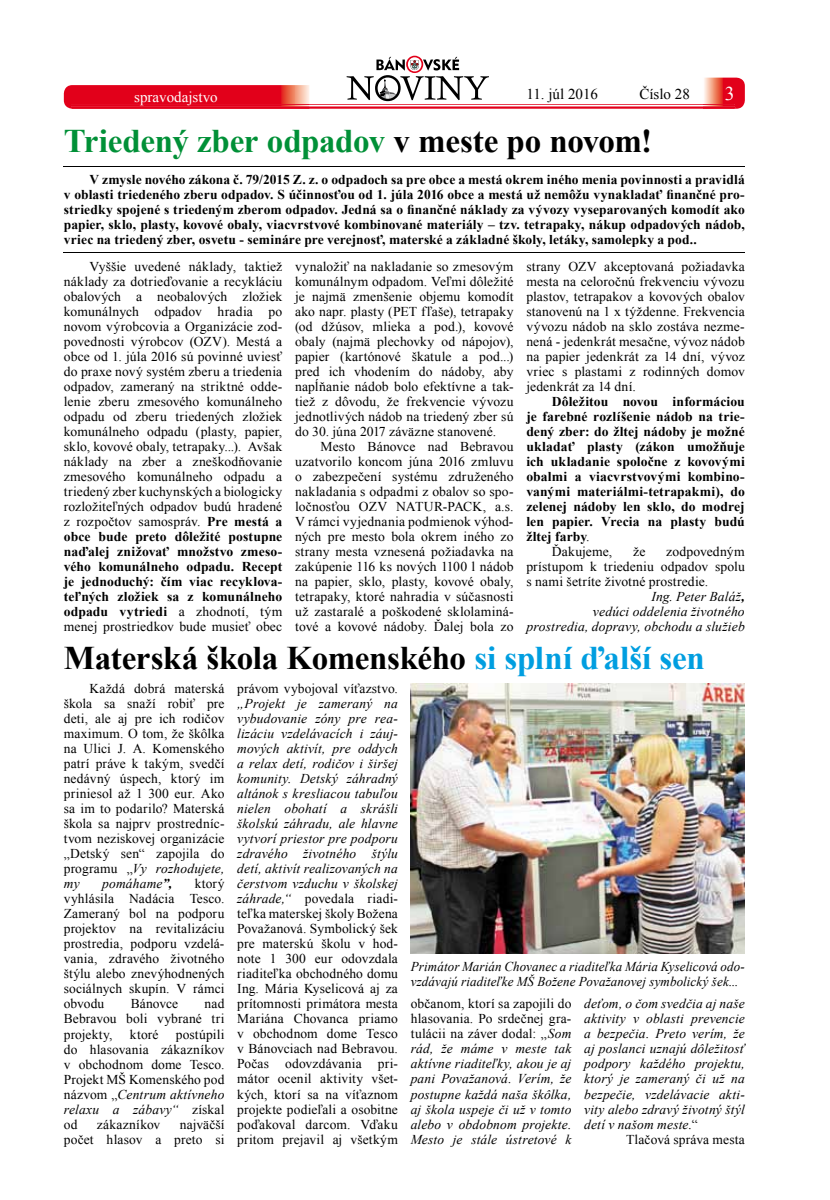
<style>
.page{position:relative;width:830px;height:1200px;background:#fff}
.page>*{position:absolute;margin:0;border:0;box-sizing:border-box;transform-origin:0 0}
.t1{font:700 33px "Times New Roman";letter-spacing:-.01em;color:#000}
.t2{font:700 33px "Times New Roman";letter-spacing:-.01em;color:#009037}
.t3{font:19.5px "Times New Roman";color:#fff}
.t4{font:15px "Times New Roman";color:#000}
.t5{font:15px "Times New Roman";color:#fff}
.t6{font:13.5px/15px "Times New Roman";letter-spacing:.01em;color:#000;text-align:justify}
.t7{font:700 13.5px/15px "Times New Roman";letter-spacing:.005em;color:#000;text-align:justify}
.t8{font:italic 13.5px/15px "Times New Roman";letter-spacing:.01em;color:#000;text-align:justify}
.t9{font:italic 13.5px/15px "Times New Roman";letter-spacing:.01em;color:#000;scale:.96 1}
.s1{color:#000}
.s2{font-weight:700}
.s3{font-weight:400}
.s4{color:#009ee0}
.s5{font-style:italic}
.s6{font-style:normal}
</style>
<div class="page">
<svg style="left:64px;top:56px;width:680px;height:53px"></svg>
<hr style="left:64px;top:166px;width:680px;height:1px;background:#000">
<hr style="left:64px;top:252px;width:680px;height:1px;background:#000">
<img style="left:410px;top:683px;width:334px;height:270px">
<p class="t5" style="left:134px;top:87px;width:85px">spravodajstvo</p>
<p class="t4" style="left:526px;top:84px;width:73px">11. júl 2016</p>
<p class="t4" style="left:639px;top:84px;width:52px">Číslo 28</p>
<h2 class="t3" style="left:724px;top:80px;width:11px">3</h2>
<h1 class="t2" style="left:64px;top:118px;width:589px">Triedený zber odpadov <span class="s1">v meste po novom!</span></h1>
<p class="t7" style="left:64px;top:171px;width:682px;text-indent:26px">V zmysle nového zákona č. 79/2015 Z. z. o odpadoch sa pre obce a mestá okrem iného menia povinnosti a pravidlá v oblasti triedeného zberu odpadov. S účinnosťou od 1. júla 2016 obce a mestá už nemôžu vynakladať finančné pro&shy;striedky spojené s triedeným zberom odpadov. Jedná sa o finančné náklady za vývozy vyseparovaných komodít ako papier, sklo, plasty, kovové obaly, viacvrstvové kombinované materiály – tzv. tetrapaky, nákup odpadových nádob, vriec na triedený zber, osvetu - semináre pre verejnosť, materské a základné školy, letáky, samolepky a pod..</p>
<p class="t6" style="left:64px;top:258px;width:220px;text-indent:26px">Vyššie uvedené náklady, taktiež náklady za dotrieďovanie a recykláciu obalových a neobalových zložiek komunálnych odpadov hradia po novom výrobcovia a Organizácie zod&shy;povednosti výrobcov (OZV). Mestá a obce od 1. júla 2016 sú povinné uviesť do praxe nový systém zberu a triedenia odpadov, zameraný na striktné odde&shy;lenie zberu zmesového komunálneho odpadu od zberu triedených zložiek komunálneho odpadu (plasty, papier, sklo, kovové obaly, tetrapaky...). Avšak náklady na zber a zneškodňovanie zmesového komunálneho odpadu a triedený zber kuchynských a biologicky rozložiteľných odpadov budú hradené z rozpočtov samospráv. <span class="s2">Pre mestá a obce bude preto dôležité postupne naďalej znižovať množstvo zmeso&shy;vého komunálneho odpadu. Recept je jednoduchý: čím viac recyklova&shy;teľných zložiek sa z komunálneho odpadu vytriedi</span> a zhodnotí, tým menej prostriedkov bude musieť obec</p>
<p class="t6" style="left:295px;top:258px;width:220px">vynaložiť na nakladanie so zmesovým komunálnym odpadom. Veľmi dôležité je najmä zmenšenie objemu komodít ako napr. plasty (PET fľaše), tetrapaky (od džúsov, mlieka a pod.), kovové obaly (najmä plechovky od nápojov), papier (kartónové škatule a pod...) pred ich vhodením do nádoby, aby napĺňanie nádob bolo efektívne a tak&shy;tiež z dôvodu, že frekvencie vývozu jednotlivých nádob na triedený zber sú do 30. júna 2017 záväzne stanovené.</p>
<p class="t6" style="left:295px;top:438px;width:220px;text-indent:26px">Mesto Bánovce nad Bebravou uzatvorilo koncom júna 2016 zmluvu o zabezpečení systému združeného nakladania s odpadmi z obalov so spo&shy;ločnosťou OZV NATUR-PACK, a.s.<br>V rámci vyjednania podmienok výhod&shy;ných pre mesto bola okrem iného zo strany mesta vznesená požiadavka na zakúpenie 116 ks nových 1100 l nádob na papier, sklo, plasty, kovové obaly, tetrapaky, ktoré nahradia v súčasnosti už zastaralé a poškodené sklolaminá&shy;tové a kovové nádoby. Ďalej bola zo</p>
<p class="t6" style="left:526px;top:258px;width:220px">strany OZV akceptovaná požiadavka mesta na celoročnú frekvenciu vývozu plastov, tetrapakov a kovových obalov stanovenú na 1 x týždenne. Frekvencia vývozu nádob na sklo zostáva nezme&shy;nená - jedenkrát mesačne, vývoz nádob na papier jedenkrát za 14 dní, vývoz vriec s plastami z rodinných domov jedenkrát za 14 dní.</p>
<p class="t7" style="left:551px;top:393px;width:194px">Dôležitou novou informáciou</p>
<p class="t7" style="left:526px;top:408px;width:220px">je farebné rozlíšenie nádob na trie-</p>
<p class="t7" style="left:526px;top:423px;width:220px">dený zber: do žltej nádoby je možné</p>
<p class="t7" style="left:526px;top:438px;width:220px">ukladať plasty (zákon umožňuje</p>
<p class="t7" style="left:526px;top:453px;width:220px">ich ukladanie spoločne z kovovými</p>
<p class="t7" style="left:526px;top:468px;width:220px">obalmi a viacvrstvovými kombino-</p>
<p class="t7" style="left:526px;top:483px;width:220px">vanými materiálmi-tetrapakmi), do</p>
<p class="t7" style="left:526px;top:498px;width:220px">zelenej nádoby len sklo, do modrej</p>
<p class="t7" style="left:526px;top:513px;width:220px">len papier. Vrecia na plasty budú</p>
<p class="t7" style="left:526px;top:528px;width:65px">žltej farby<span class="s3">.</span></p>
<p class="t6" style="left:551px;top:543px;width:62px">Ďakujeme,</p>
<p class="t6" style="left:632px;top:543px;width:14px">že</p>
<p class="t6" style="left:666px;top:543px;width:80px">zodpovedným</p>
<p class="t6" style="left:526px;top:558px;width:220px">prístupom k triedeniu odpadov spolu</p>
<p class="t6" style="left:526px;top:573px;width:183px">s nami šetríte životné prostredie.</p>
<p class="t8" style="left:651px;top:588px;width:95px">Ing. Peter Baláž<span class="s2">,</span></p>
<p class="t8" style="left:592px;top:603px;width:153px">vedúci oddelenia životného</p>
<p class="t8" style="left:526px;top:618px;width:220px">prostredia, dopravy, obchodu a služieb</p>
<h1 class="t1" style="left:64px;top:634px;width:642px">Materská škola Komenského <span class="s4">si splní ďalší sen</span></h1>
<p class="t6" style="left:64px;top:680px;width:162px;text-indent:26px">Každá dobrá materská škola sa snaží robiť pre deti, ale aj pre ich rodičov maximum. O tom, že škôlka na Ulici J. A. Komenského patrí práve k takým, svedčí nedávný úspech, ktorý im priniesol až 1 300 eur. Ako sa im to podarilo? Materská škola sa najprv prostredníc&shy;tvom neziskovej organizácie „Detský sen“ zapojila do programu „<span class="s5">Vy rozhodujete, my</span></p>
<p class="t8" style="left:102px;top:875px;width:71px">pomáhame<span class="s2">”,</span></p>
<p class="t6" style="left:64px;top:875px;width:162px;text-indent:131px">ktorý vyhlásila Nadácia Tesco.<br>Zameraný bol na podporu projektov na revitalizáciu prostredia, podporu vzdelá&shy;vania, zdravého životného štýlu alebo znevýhodnených sociálnych skupín. V rámci obvodu</p>
<p class="t6" style="left:64px;top:995px;width:162px;text-indent:141px">nad Bebravou boli vybrané tri projekty,</p>
<p class="t6" style="left:131px;top:995px;width:49px">Bánovce</p>
<p class="t6" style="left:64px;top:1025px;width:162px;text-indent:112px">postúpili do hlasovania zákazníkov v obchodnom dome Tesco.<br>Projekt MŠ Komenského pod názvom „<span class="s5">Centrum aktívneho relaxu a zábavy“</span> získal od</p>
<p class="t6" style="left:130px;top:1025px;width:30px">ktoré</p>
<p class="t6" style="left:64px;top:1115px;width:162px;text-align:right">najväčší<br>počet hlasov a preto si</p>
<p class="t6" style="left:97px;top:1115px;width:65px">zákazníkov</p>
<p class="t6" style="left:237px;top:680px;width:162px">právom vybojoval víťazstvo.</p>
<p class="t6" style="left:237px;top:695px;width:162px"><span class="s5">„Projekt je zameraný na vybudovanie zóny pre rea&shy;lizáciu vzdelávacích i záuj&shy;mových aktivít, pre oddych a relax detí, rodičov i širšej komunity. Detský záhradný altánok s kresliacou tabuľou nielen obohatí a skrášli školskú záhradu, ale hlavne vytvorí priestor pre podporu zdravého životného štýlu detí, aktivít realizovaných na čerstvom vzduchu v školskej záhrade,“</span> povedala riadi&shy;teľka materskej školy Božena Považanová. Symbolický šek pre materskú školu v hod&shy;note 1 300 eur odovzdala riaditeľka obchodného domu Ing. Mária Kyselicová aj za prítomnosti primátora mesta Mariána Chovanca priamo v obchodnom dome Tesco v Bánovciach nad Bebravou.<br>Počas odovzdávania pri&shy;mátor ocenil aktivity všet&shy;kých, ktorí sa na víťaznom projekte podieľali a osobitne poďakoval darcom. Vďaku pritom prejavil aj všetkým</p>
<p class="t9" style="left:410px;top:958px;width:349px">Primátor Marián Chovanec a riaditeľka Mária Kyselicová odo&shy;vzdávajú riaditeľke MŠ Božene Považanovej symbolický šek...</p>
<p class="t8" style="left:410px;top:995px;width:162px"><span class="s6">občanom, ktorí sa zapojili do hlasovania. Po srdečnej gra&shy;tulácii na záver dodal: „</span>Som rád, že máme v meste tak aktívne riaditeľky, akou je aj pani Považanová. Verím, že postupne každá naša škôlka, aj škola uspeje či už v tomto alebo v obdobnom projekte.<br>Mesto je stále ústretové k</p>
<p class="t8" style="left:584px;top:995px;width:162px">deťom, o čom svedčia aj naše aktivity v oblasti prevencie a bezpečia. Preto verím, že aj poslanci uznajú dôležitosť podpory každého projektu, ktorý je zameraný či už na bezpečie, vzdelávacie akti&shy;vity alebo zdravý životný štýl detí v našom meste.<span class="s6">“</span></p>
<p class="t6" style="left:625px;top:1130px;width:120px">Tlačová správa mesta</p>
</div>
